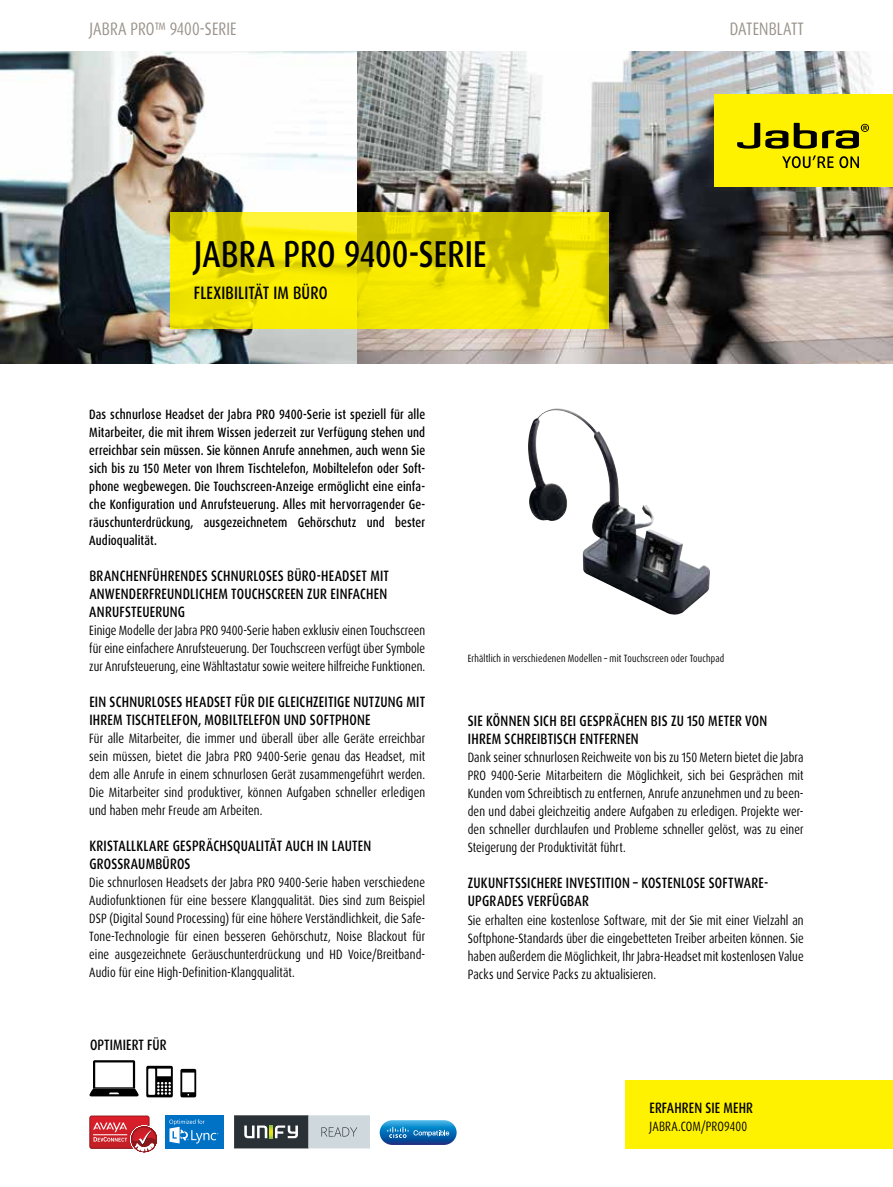
<style>
.page{position:relative;width:893px;height:1187px;background:#fff}
.page>*{position:absolute;margin:0;border:0;box-sizing:border-box;transform-origin:0 0}
.t1{font:500 37.5px "Dax Pro";letter-spacing:.005em;color:#000;scale:.8 1}
.t2{font:18px "Dax Pro";letter-spacing:.01em;color:#99928a;scale:.8 1}
.t3{font:500 18px "Dax Pro";letter-spacing:.01em;color:#000;scale:.8 1}
.t4{font:500 15px/18px "Dax Pro";letter-spacing:.02em;color:#000;scale:.8 1}
.t5{font:13.5px/18px "Dax Pro";letter-spacing:.01em;color:#000;text-align:justify;scale:.8 1}
.t6{font:500 13.5px/18px "Dax Pro";letter-spacing:.01em;color:#000;text-align:justify;scale:.8 1}
.t7{font:10.5px "Dax Pro";letter-spacing:.02em;color:#000;scale:.8 1}
</style>
<div class="page">
<img style="left:0;top:51px;width:893px;height:313px">
<img style="left:528px;top:409px;width:182px;height:205px">
<svg style="left:89px;top:1060px;width:50px;height:36px"></svg>
<svg style="left:146px;top:1065px;width:27px;height:32px"></svg>
<svg style="left:180px;top:1068px;width:16px;height:29px"></svg>
<div style="left:165px;top:1115px;width:58px;height:33px;background:#0072c6"></div>
<svg style="left:169px;top:1119px;width:49px;height:24px"></svg>
<svg style="left:234px;top:1115px;width:136px;height:33px;background:#838a8d"></svg>
<svg style="left:380px;top:1120px;width:77px;height:24px;background:#3387c3"></svg>
<svg style="left:170px;top:212px;width:439px;height:116px;background:#ebdf03"></svg>
<div style="left:714px;top:94px;width:179px;height:93px;background:#fff200"></div>
<svg style="left:737px;top:123px;width:51px;height:26px"></svg>
<svg style="left:794px;top:123px;width:75px;height:26px"></svg>
<svg style="left:782px;top:155px;width:51px;height:13px"></svg>
<svg style="left:839px;top:156px;width:20px;height:12px"></svg>
<div style="left:626px;top:1080px;width:267px;height:68px;background:#fff200"></div>
<svg style="left:89px;top:1115px;width:68px;height:38px"></svg>
<h2 class="t2" style="left:89px;top:18px;width:183px">Jabra PRO™ 9400-SERIE</h2>
<h2 class="t2" style="left:730px;top:18px;width:94px">Datenblatt</h2>
<h1 class="t1" style="left:194px;top:230px;width:367px">Jabra PRO 9400-Serie</h1>
<h2 class="t3" style="left:194px;top:281px;width:167px">Flexibilität im Büro</h2>
<p class="t6" style="left:89px;top:405px;width:421px">Das schnurlose Headset der Jabra PRO 9400-Serie ist speziell für alle Mitarbeiter, die mit ihrem Wissen jederzeit zur Verfügung stehen und erreichbar sein müssen. Sie können Anrufe annehmen, auch wenn Sie sich bis zu 150 Meter von Ihrem Tischtelefon, Mobiltelefon oder Soft&shy;phone wegbewegen. Die Touchscreen-Anzeige ermöglicht eine einfa&shy;che Konfiguration und Anrufsteuerung. Alles mit hervorragender Ge&shy;räuschunterdrückung, ausgezeichnetem Gehörschutz und bester Audioqualität.</p>
<p class="t4" style="left:89px;top:567px;width:376px">Branchenführendes schnurloses Büro-Headset mit anwenderfreundlichem Touchscreen zur einfachen<br>Anrufsteuerung</p>
<p class="t5" style="left:89px;top:621px;width:421px">Einige Modelle der Jabra PRO 9400-Serie haben exklusiv einen Touchscreen für eine einfachere Anrufsteuerung. Der Touchscreen verfügt über Symbole zur Anrufsteuerung, eine Wähltastatur sowie weitere hilfreiche Funktionen.</p>
<p class="t4" style="left:89px;top:693px;width:421px">Ein schnurloses Headset für die gleichzeitige Nutzung mit<br>Ih rem Tischtelefon, Mobiltelefon und Softphone</p>
<p class="t5" style="left:89px;top:729px;width:421px">Für alle Mitarbeiter, die immer und überall über alle Geräte erreichbar sein müssen, bietet die Jabra PRO 9400-Serie genau das Headset, mit dem alle Anrufe in einem schnurlosen Gerät zusammengeführt werden.<br>Die Mitarbeiter sind produktiver, können Aufgaben schneller erledigen und haben mehr Freude am Arbeiten.</p>
<p class="t4" style="left:89px;top:837px;width:354px">Kristallklare Gesprächsqualität auch in lauten<br>GroSSraumbüros</p>
<p class="t5" style="left:89px;top:873px;width:421px">Die schnurlosen Headsets der Jabra PRO 9400-Serie haben verschiedene Audiofunktionen für eine bessere Klangqualität. Dies sind zum Beispiel DSP (Digital Sound Processing) für eine höhere Verständlichkeit, die Safe-Tone-Technologie für einen besseren Gehörschutz, Noise Blackout für eine ausgezeichnete Geräuschunterdrückung und HD Voice/Breitband-Audio für eine High-Definition-Klangqualität.</p>
<p class="t4" style="left:90px;top:1035px;width:26px">OPTIMIERT</p>
<p class="t4" style="left:147px;top:1035px;width:16px">FÜR</p>
<p class="t7" style="left:468px;top:651px;width:322px">Erhältlich in verschiedenen Modellen – mit Touchscreen oder Touchpad</p>
<p class="t4" style="left:468px;top:712px;width:376px">Sie können sich bei Gesprächen bis zu 150 Meter von<br>Ih rem Schreibtisch entfernen</p>
<p class="t5" style="left:468px;top:748px;width:421px">Dank seiner schnurlosen Reichweite von bis zu 150 Metern bietet die Jabra PRO 9400-Serie Mitarbeitern die Möglichkeit, sich bei Gesprächen mit Kunden vom Schreibtisch zu entfernen, Anrufe anzunehmen und zu been&shy;den und dabei gleichzeitig andere Aufgaben zu erledigen. Projekte wer&shy;den schneller durchlaufen und Probleme schneller gelöst, was zu einer Steigerung der Produktivität führt.</p>
<p class="t4" style="left:468px;top:874px;width:377px">Zukunftssichere Investition – kostenlose Software-<br>Upg rades verfügbar</p>
<p class="t5" style="left:468px;top:910px;width:421px">Sie erhalten eine kostenlose Software, mit der Sie mit einer Vielzahl an Softphone-Standards über die eingebetteten Treiber arbeiten können. Sie haben außerdem die Möglichkeit, Ihr Jabra-Headset mit kostenlosen Value Packs und Service Packs zu aktualisieren.</p>
<p class="t4" style="left:649px;top:1098px;width:129px">ERFAHREN SIE MEHR</p>
<p class="t5" style="left:649px;top:1116px;width:13px">JABRA</p>
<p class="t5" style="left:678px;top:1116px;width:88px">.COM/PRO9400</p>
</div>
